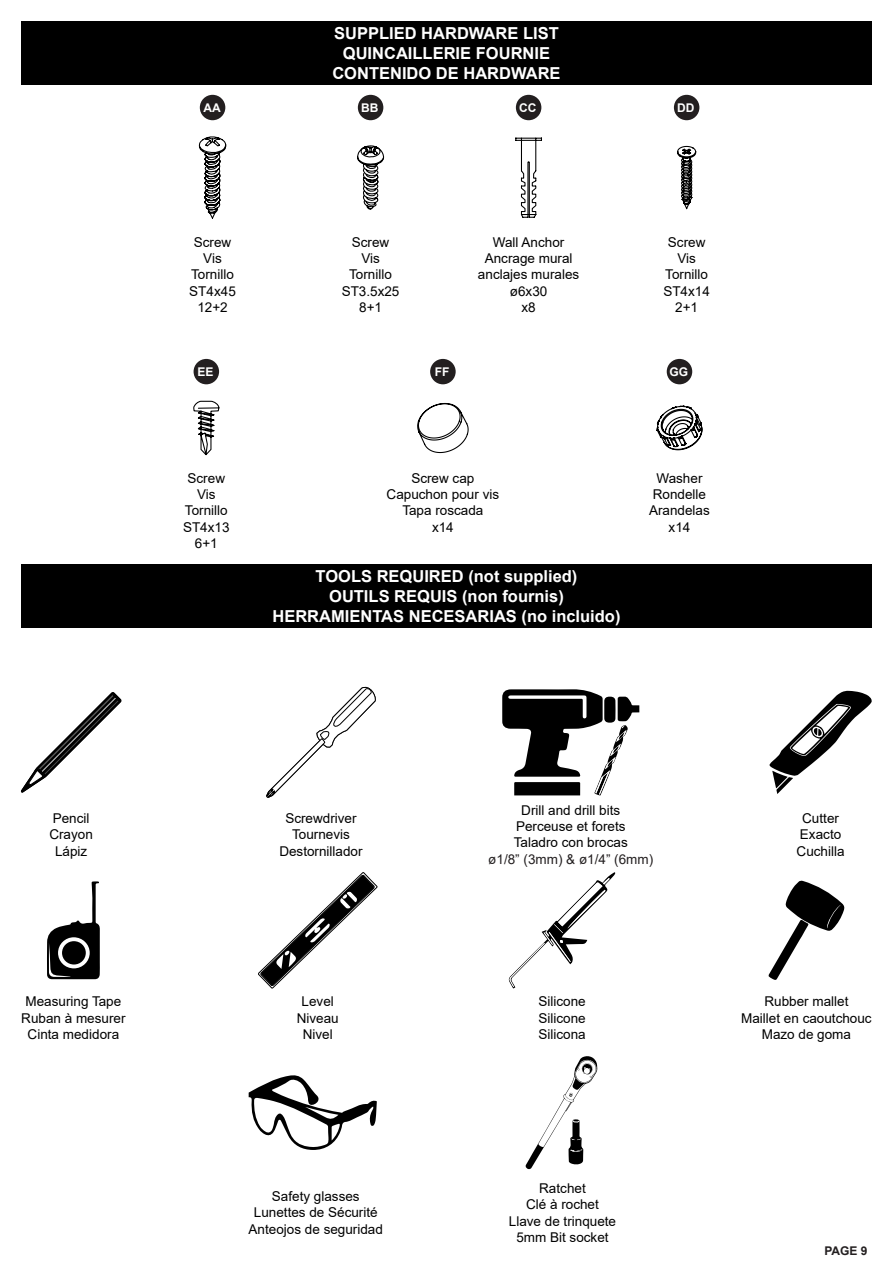
<style>
.page{position:relative;width:893px;height:1263px;background:#fff}
.page>*{position:absolute;margin:0;border:0;box-sizing:border-box;transform-origin:0 0}
.t1{font:700 16.5px "Arial";color:#fff}
.t2{font:13.5px "Arial";color:#000}
.t3{font:13.5px "Arial";color:#231f20}
.t4{font:700 12px "Arial";color:#fff}
.t5{font:700 12px "Arial";color:#231f20}
</style>
<div class="page">
<div style="left:516px;top:95px;width:25px;height:25px;background:#231f20;border-radius:50%"></div>
<div style="left:200px;top:95px;width:25px;height:25px;background:#231f20;border-radius:50%"></div>
<div style="left:358px;top:95px;width:25px;height:25px;background:#231f20;border-radius:50%"></div>
<div style="left:674px;top:95px;width:25px;height:25px;background:#231f20;border-radius:50%"></div>
<div style="left:21px;top:21px;width:851px;height:64px;background:#000"></div>
<div style="left:21px;top:564px;width:851px;height:64px;background:#000"></div>
<svg style="left:266px;top:686px;width:110px;height:112px"></svg>
<svg style="left:258px;top:872px;width:120px;height:117px"></svg>
<svg style="left:47px;top:881px;width:53px;height:98px"></svg>
<div style="left:62px;top:941px;width:24px;height:23px;background:#000;border-radius:50%"></div>
<svg style="left:508px;top:872px;width:107px;height:116px"></svg>
<svg style="left:768px;top:880px;width:77px;height:100px"></svg>
<svg style="left:769px;top:691px;width:103px;height:103px"></svg>
<svg style="left:249px;top:1075px;width:128px;height:75px"></svg>
<svg style="left:21px;top:692px;width:101px;height:101px"></svg>
<svg style="left:502px;top:689px;width:137px;height:106px"></svg>
<svg style="left:526px;top:1056px;width:71px;height:113px"></svg>
<svg style="left:198px;top:136px;width:29px;height:83px"></svg>
<svg style="left:357px;top:145px;width:28px;height:65px"></svg>
<svg style="left:515px;top:137px;width:27px;height:81px"></svg>
<svg style="left:677px;top:145px;width:20px;height:65px"></svg>
<svg style="left:193px;top:400px;width:27px;height:56px"></svg>
<svg style="left:417px;top:402px;width:52px;height:52px"></svg>
<svg style="left:656px;top:405px;width:47px;height:46px"></svg>
<div style="left:194px;top:359px;width:25px;height:25px;background:#231f20;border-radius:50%"></div>
<div style="left:430px;top:359px;width:26px;height:25px;background:#231f20;border-radius:50%"></div>
<div style="left:667px;top:359px;width:25px;height:25px;background:#231f20;border-radius:50%"></div>
<p class="t1" style="left:334px;top:22px;width:226px">SUPPLIED HARDWARE LIST</p>
<p class="t1" style="left:343px;top:42px;width:209px">QUINCAILLERIE FOURNIE</p>
<p class="t1" style="left:332px;top:62px;width:230px">CONTENIDO DE HARDWARE</p>
<p class="t4" style="left:203px;top:99px;width:19px">AA</p>
<p class="t4" style="left:361px;top:99px;width:19px">BB</p>
<p class="t4" style="left:519px;top:99px;width:19px">CC</p>
<p class="t4" style="left:677px;top:99px;width:19px">DD</p>
<p class="t2" style="left:194px;top:233px;width:39px">Screw</p>
<p class="t2" style="left:203px;top:249px;width:20px">Vis</p>
<p class="t2" style="left:191px;top:265px;width:44px">Tornillo</p>
<p class="t2" style="left:189px;top:281px;width:48px">ST4x45</p>
<p class="t2" style="left:197px;top:298px;width:32px">12+2</p>
<p class="t2" style="left:352px;top:233px;width:39px">Screw</p>
<p class="t2" style="left:361px;top:249px;width:20px">Vis</p>
<p class="t2" style="left:349px;top:265px;width:44px">Tornillo</p>
<p class="t2" style="left:342px;top:281px;width:59px">ST3.5x25</p>
<p class="t2" style="left:359px;top:298px;width:24px">8+1</p>
<p class="t2" style="left:493px;top:233px;width:73px">Wall Anchor</p>
<p class="t2" style="left:485px;top:249px;width:89px">Ancrage mural</p>
<p class="t2" style="left:478px;top:265px;width:103px">anclajes murales</p>
<p class="t2" style="left:510px;top:281px;width:39px">ø6x30</p>
<p class="t2" style="left:521px;top:298px;width:16px">x8</p>
<p class="t2" style="left:668px;top:233px;width:39px">Screw</p>
<p class="t2" style="left:677px;top:249px;width:20px">Vis</p>
<p class="t2" style="left:665px;top:265px;width:44px">Tornillo</p>
<p class="t2" style="left:663px;top:281px;width:48px">ST4x14</p>
<p class="t2" style="left:675px;top:298px;width:24px">2+1</p>
<p class="t4" style="left:198px;top:363px;width:18px">EE</p>
<p class="t4" style="left:435px;top:363px;width:16px">FF</p>
<p class="t4" style="left:669px;top:363px;width:20px">GG</p>
<p class="t2" style="left:188px;top:469px;width:39px">Screw</p>
<p class="t2" style="left:197px;top:485px;width:20px">Vis</p>
<p class="t2" style="left:185px;top:501px;width:44px">Tornillo</p>
<p class="t2" style="left:183px;top:518px;width:48px">ST4x13</p>
<p class="t2" style="left:195px;top:534px;width:24px">6+1</p>
<p class="t2" style="left:411px;top:469px;width:65px">Screw cap</p>
<p class="t2" style="left:387px;top:485px;width:114px">Capuchon pour vis</p>
<p class="t2" style="left:402px;top:501px;width:83px">Tapa roscada</p>
<p class="t2" style="left:432px;top:518px;width:23px">x14</p>
<p class="t1" style="left:316px;top:565px;width:263px">TOOLS REQUIRED (not supplied)</p>
<p class="t1" style="left:329px;top:585px;width:236px">OUTILS REQUIS (non fournis)</p>
<p class="t1" style="left:272px;top:605px;width:350px">HERRAMIENTAS NECESARIAS (no incluido)</p>
<p class="t2" style="left:656px;top:469px;width:48px">Washer</p>
<p class="t2" style="left:653px;top:485px;width:55px">Rondelle</p>
<p class="t2" style="left:649px;top:501px;width:62px">Arandelas</p>
<p class="t2" style="left:669px;top:518px;width:23px">x14</p>
<p class="t2" style="left:53px;top:809px;width:38px">Pencil</p>
<p class="t2" style="left:49px;top:825px;width:45px">Crayon</p>
<p class="t2" style="left:55px;top:841px;width:34px">Lápiz</p>
<p class="t2" style="left:26px;top:992px;width:97px">Measuring Tape</p>
<p class="t2" style="left:21px;top:1008px;width:106px">Ruban à mesurer</p>
<p class="t2" style="left:28px;top:1025px;width:93px">Cinta medidora</p>
<p class="t2" style="left:285px;top:809px;width:73px">Screwdriver</p>
<p class="t2" style="left:292px;top:825px;width:59px">Tournevis</p>
<p class="t2" style="left:279px;top:841px;width:85px">Destornillador</p>
<p class="t2" style="left:302px;top:992px;width:34px">Level</p>
<p class="t2" style="left:297px;top:1008px;width:44px">Niveau</p>
<p class="t2" style="left:303px;top:1025px;width:31px">Nivel</p>
<p class="t2" style="left:272px;top:1187px;width:89px">Safety glasses</p>
<p class="t2" style="left:254px;top:1203px;width:125px">Lunettes de Sécurité</p>
<p class="t2" style="left:249px;top:1219px;width:136px">Anteojos de seguridad</p>
<p class="t2" style="left:521px;top:801px;width:101px">Drill and drill bits</p>
<p class="t2" style="left:516px;top:817px;width:111px">Perceuse et forets</p>
<p class="t2" style="left:514px;top:833px;width:116px">Taladro con brocas</p>
<p class="t3" style="left:488px;top:849px;width:167px">ø1/8” (3mm) &amp; ø1/4” (6mm)</p>
<p class="t2" style="left:538px;top:992px;width:49px">Silicone</p>
<p class="t2" style="left:538px;top:1008px;width:49px">Silicone</p>
<p class="t2" style="left:538px;top:1025px;width:49px">Silicona</p>
<p class="t2" style="left:539px;top:1179px;width:48px">Ratchet</p>
<p class="t2" style="left:526px;top:1195px;width:74px">Clé à rochet</p>
<p class="t2" style="left:509px;top:1211px;width:109px">Llave de trinquete</p>
<p class="t2" style="left:516px;top:1228px;width:94px">5mm Bit socket</p>
<p class="t2" style="left:802px;top:809px;width:38px">Cutter</p>
<p class="t2" style="left:800px;top:825px;width:43px">Exacto</p>
<p class="t2" style="left:797px;top:841px;width:50px">Cuchilla</p>
<p class="t2" style="left:764px;top:992px;width:86px">Rubber mallet</p>
<p class="t2" style="left:741px;top:1008px;width:132px">Maillet en caoutchouc</p>
<p class="t2" style="left:762px;top:1025px;width:91px">Mazo de goma</p>
<p class="t5" style="left:824px;top:1242px;width:45px">PAGE 9</p>
</div>
